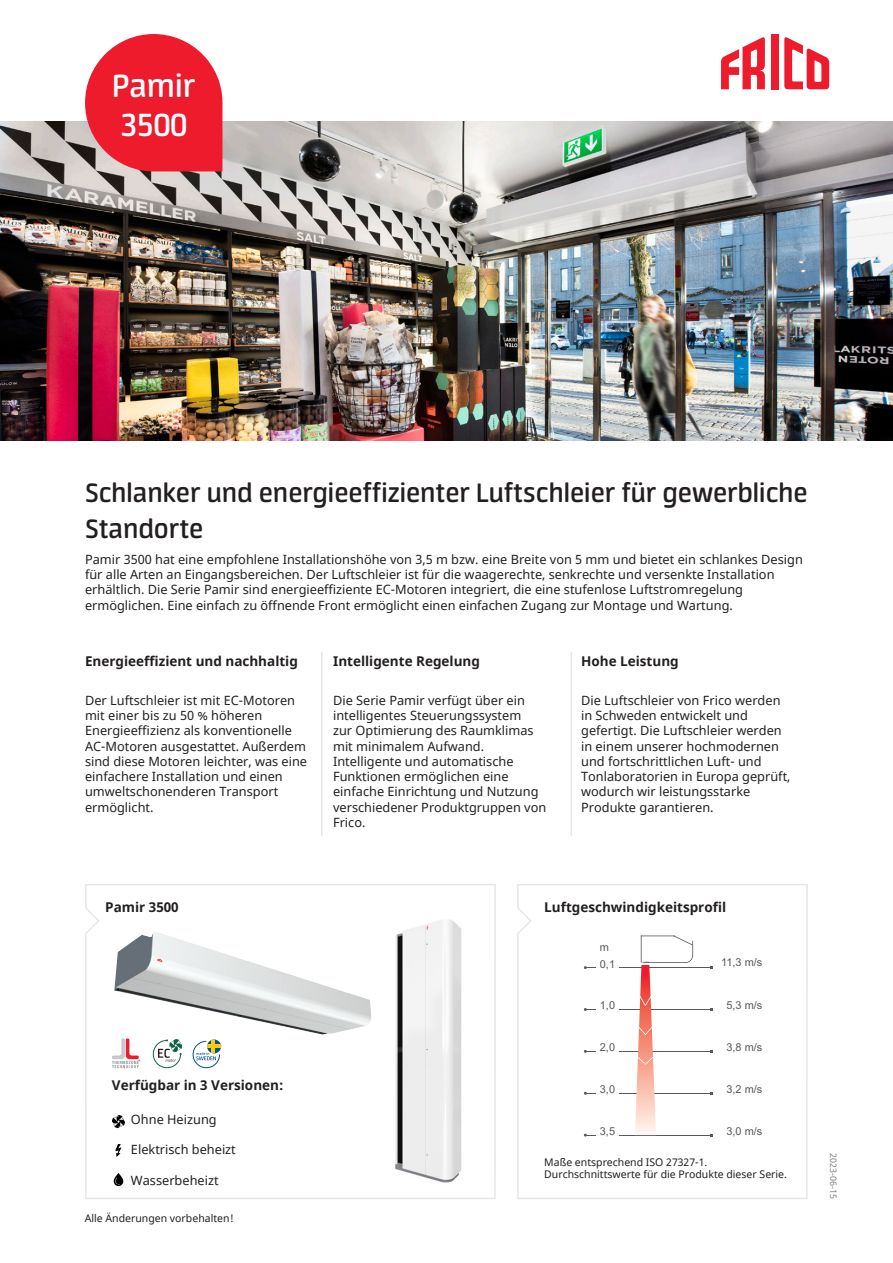
<style>
.page{position:relative;width:893px;height:1263px;background:#fff}
.page>*{position:absolute;margin:0;border:0;box-sizing:border-box;transform-origin:0 0}
.t1{font:600 36px/39px "Neuron";color:#fff}
.t2{font:600 30px/36px "Neuron";color:#231f20}
.t3{font:700 13.5px "Noto Sans";color:#231f20}
.brd{font:12.75px/15.3px "Noto Sans";color:#231f20}
.t4{font:10.95px "Arial";color:#57585a}
.bildfot{font:10.5px/12.6px "Noto Sans";color:#231f20}
.huvudh{font:9px "Noto Sans";color:#808285}
</style>
<div class="page">
<svg style="left:85px;top:884px;width:411px;height:315px"></svg>
<img style="left:0;top:121px;width:893px;height:319px">
<img style="left:114px;top:931px;width:257px;height:103px">
<img style="left:389px;top:915px;width:78px;height:271px">
<hr style="left:207px;top:1045px;width:14px;height:3px;background:#fccb0a">
<svg style="left:193px;top:1040px;width:27px;height:28px"></svg>
<svg style="left:85px;top:34px;width:137px;height:137px;background:#ec3b49"></svg>
<svg style="left:112px;top:1038px;width:28px;height:30px"></svg>
<svg style="left:153px;top:1039px;width:29px;height:29px"></svg>
<svg style="left:112px;top:1115px;width:13px;height:13px"></svg>
<svg style="left:115px;top:1144px;width:7px;height:13px"></svg>
<svg style="left:114px;top:1173px;width:9px;height:13px"></svg>
<hr style="left:321px;top:652px;width:1px;height:184px;background:#e6e7e9">
<hr style="left:570px;top:652px;width:2px;height:184px;background:#e6e7e9">
<svg style="left:517px;top:884px;width:291px;height:315px"></svg>
<div style="left:771px;top:34px;width:7px;height:55px;background:#ee1b2c"></div>
<svg style="left:784px;top:37px;width:45px;height:52px"></svg>
<svg style="left:721px;top:37px;width:44px;height:52px"></svg>
<h1 class="t1" style="left:112px;top:66px;width:84px">Pamir<br>3500</h1>
<p class="t2" style="left:85px;top:475px;width:724px">Schlanker und energieeffizienter Luftschleier für gewerbliche<br>Standorte</p>
<p class="brd" style="left:85px;top:552px;width:719px">Pamir 3500 hat eine empfohlene Installationshöhe von 3,5 m bzw. eine Breite von 5 mm und bietet ein schlankes Design für alle Arten an Eingangsbereichen. Der Luftschleier ist für die waagerechte, senkrechte und versenkte Installation erhältlich. Die Serie Pamir sind energieeffiziente EC-Motoren integriert, die eine stufenlose Luftstromregelung ermöglichen. Eine einfach zu öffnende Front ermöglicht einen einfachen Zugang zur Montage und Wartung.</p>
<p class="t3" style="left:85px;top:652px;width:214px">Energieeffizient und nachhaltig</p>
<p class="t3" style="left:333px;top:652px;width:148px">Intelligente Regelung</p>
<p class="t3" style="left:581px;top:652px;width:99px">Hohe Leistung</p>
<p class="brd" style="left:85px;top:693px;width:224px">Der Luftschleier ist mit EC-Motoren mit einer bis zu 50 % höheren<br>Energieeffizienz als konventionelle<br>AC-Motoren ausgestattet. Außerdem sind diese Motoren leichter, was eine einfachere Installation und einen umweltschonenderen Transport ermöglicht.</p>
<p class="brd" style="left:333px;top:693px;width:215px">Die Serie Pamir verfügt über ein intelligentes Steuerungssystem<br>zur Optimierung des Raumklimas mit minimalem Aufwand.<br>Intelligente und automatische<br>Funktionen ermöglichen eine einfache Einrichtung und Nutzung verschiedener Produktgruppen von<br>Frico.</p>
<p class="brd" style="left:581px;top:693px;width:211px">Die Luftschleier von Frico werden in Schweden entwickelt und gefertigt. Die Luftschleier werden in einem unserer hochmodernen und fortschrittlichen Luft- und<br>Tonlaboratorien in Europa geprüft, wodurch wir leistungsstarke<br>Produkte garantieren.</p>
<p class="t3" style="left:105px;top:897px;width:75px">Pamir 3500</p>
<p class="t3" style="left:544px;top:897px;width:183px">Luftgeschwindigkeitsprofil</p>
<p class="t3" style="left:112px;top:1076px;width:173px">Verfügbar in 3 Versionen:</p>
<p class="brd" style="left:131px;top:1112px;width:87px">Ohne Heizung</p>
<p class="brd" style="left:131px;top:1142px;width:106px">Elektrisch beheizt</p>
<p class="brd" style="left:131px;top:1173px;width:89px">Wasserbeheizt</p>
<p class="bildfot" style="left:85px;top:1212px;width:150px">Alle Änderungen vorbehalten!</p>
<p class="t4" style="left:600px;top:940px;width:11px">m</p>
<p class="t4" style="left:600px;top:956px;width:17px">0,1</p>
<p class="t4" style="left:600px;top:998px;width:17px">1,0</p>
<p class="t4" style="left:600px;top:1040px;width:17px">2,0</p>
<p class="t4" style="left:600px;top:1082px;width:17px">3,0</p>
<p class="t4" style="left:600px;top:1124px;width:17px">3,5</p>
<p class="t4" style="left:721px;top:955px;width:43px">11,3 m/s</p>
<p class="t4" style="left:726px;top:998px;width:37px">5,3 m/s</p>
<p class="t4" style="left:726px;top:1040px;width:37px">3,8 m/s</p>
<p class="t4" style="left:726px;top:1082px;width:37px">3,2 m/s</p>
<p class="t4" style="left:726px;top:1124px;width:37px">3,0 m/s</p>
<p class="bildfot" style="left:544px;top:1156px;width:244px">Maße entsprechend ISO 27327-1.<br>Durchschnittswerte für die Produkte dieser Serie.</p>
<p class="huvudh" style="left:840px;top:1153px;width:47px;rotate:90deg">2023-06-15</p>
</div>
